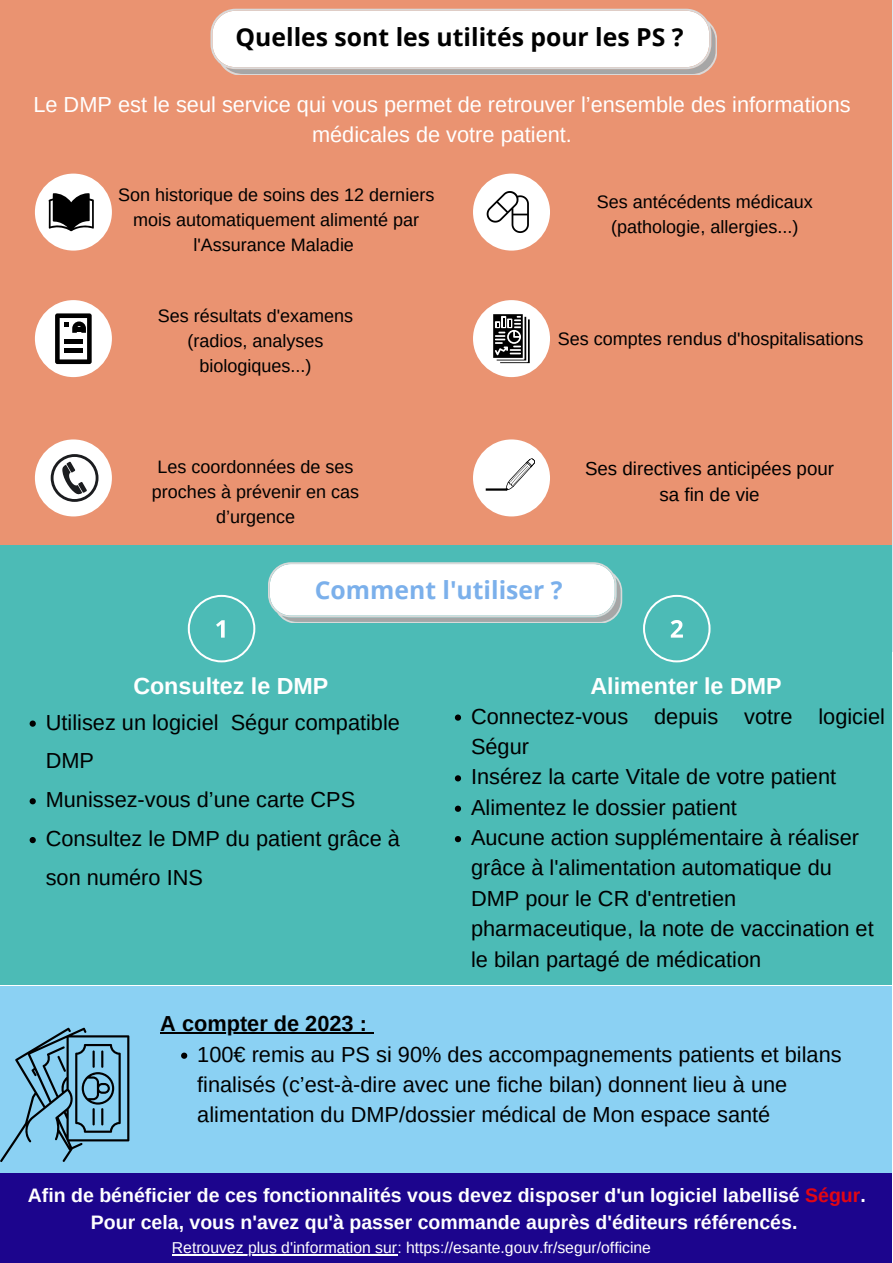
<style>
.page{position:relative;width:893px;height:1263px;background:#fff}
.page>*{position:absolute;margin:0;border:0;box-sizing:border-box;transform-origin:0 0}
.t1{font:700 24.75px "Open Sans";color:#000}
.t2{font:700 24.75px "Open Sans";color:#7bb0eb}
.t3{font:700 23.25px "Arimo";color:#fff}
.t4{font:21.75px/30.4px "Arimo";color:#000}
.t5{font:21.75px/30.4px "Arimo";color:#fff;text-align:center}
.t6{font:700 21.75px "Arimo";color:#000}
.t7{font:700 19.5px/27px "Arimo";color:#fff;text-align:center}
.t8{font:18.75px/25.9px "Arimo";color:#000;text-align:center}
.t9{font:18px/24.8px "Arimo";color:#000;text-align:center}
.t10{font:15.75px "Arimo";color:#fefefe}
.s1{color:#e30613}
</style>
<div class="page">
<div style="left:0;top:0;width:891px;height:545px;background:#ea9371"></div>
<div style="left:0;top:545px;width:892px;height:440px;background:#4cbbb6"></div>
<div style="left:0;top:987px;width:892px;height:188px;background:#8bd1f3"></div>
<svg style="left:0;top:1027px;width:129px;height:135px"></svg>
<div style="left:35px;top:174px;width:77px;height:77px;background:#fff;border-radius:50%"></div>
<div style="left:35px;top:300px;width:77px;height:77px;background:#fff;border-radius:50%"></div>
<div style="left:35px;top:439px;width:77px;height:77px;background:#fff;border-radius:50%"></div>
<div style="left:473px;top:174px;width:77px;height:77px;background:#fff;border-radius:50%"></div>
<div style="left:473px;top:300px;width:77px;height:77px;background:#fff;border-radius:50%"></div>
<div style="left:473px;top:439px;width:77px;height:77px;background:#fff;border-radius:50%"></div>
<svg style="left:49px;top:193px;width:45px;height:38px"></svg>
<svg style="left:55px;top:313px;width:37px;height:51px"></svg>
<svg style="left:51px;top:454px;width:47px;height:48px"></svg>
<svg style="left:487px;top:191px;width:42px;height:42px"></svg>
<svg style="left:493px;top:314px;width:37px;height:49px"></svg>
<svg style="left:506px;top:458px;width:29px;height:33px"></svg>
<hr style="left:486px;top:488px;width:20px;height:3px;background:#000">
<svg style="left:188px;top:595px;width:67px;height:67px"></svg>
<svg style="left:643px;top:595px;width:67px;height:67px"></svg>
<svg style="left:181px;top:1052px;width:6px;height:7px"></svg>
<hr style="left:160px;top:1032px;width:207px;height:2px;background:#000">
<svg style="left:367px;top:1032px;width:6px;height:2px"></svg>
<svg style="left:268px;top:562px;width:354px;height:61px;background:#edf2f2"></svg>
<svg style="left:210px;top:9px;width:507px;height:66px;background:#f4f2f1"></svg>
<svg style="left:30px;top:720px;width:6px;height:7px"></svg>
<svg style="left:30px;top:798px;width:6px;height:6px"></svg>
<svg style="left:30px;top:837px;width:6px;height:6px"></svg>
<svg style="left:455px;top:714px;width:6px;height:7px"></svg>
<svg style="left:455px;top:775px;width:6px;height:6px"></svg>
<svg style="left:455px;top:806px;width:6px;height:6px"></svg>
<svg style="left:455px;top:836px;width:6px;height:6px"></svg>
<div style="left:0;top:1174px;width:892px;height:89px;background:#1c058d"></div>
<hr style="left:172px;top:1254px;width:225px;height:1px;background:#fefefe">
<p class="t1" style="left:236px;top:20px;width:449px">Quelles sont les utilités pour les PS ?</p>
<p class="t5" style="left:33px;top:89px;width:818px">Le DMP est le seul service qui vous permet de retrouver l’ensemble des informations médicales de votre patient.</p>
<p class="t9" style="left:118px;top:183px;width:318px">Son historique de soins des 12 derniers mois automatiquement alimenté par l'Assurance Maladie</p>
<p class="t9" style="left:158px;top:304px;width:197px">Ses résultats d'examens (radios, analyses biologiques...)</p>
<p class="t9" style="left:597px;top:189px;width:218px">Ses antécédents médicaux (pathologie, allergies...)</p>
<p class="t9" style="left:558px;top:327px;width:307px">Ses comptes rendus d'hospitalisations</p>
<p class="t9" style="left:152px;top:455px;width:209px">Les coordonnées de ses proches à prévenir en cas d’urgence</p>
<p class="t8" style="left:585px;top:455px;width:251px">Ses directives anticipées pour sa fin de vie</p>
<p class="t2" style="left:315px;top:573px;width:249px">Comment l'utiliser ?</p>
<p class="t3" style="left:133px;top:673px;width:197px">Consultez le DMP</p>
<p class="t4" style="left:46px;top:702px;width:356px;line-height:38.8px">Utilisez un logiciel Ségur compatible<br>DMP<br>Munissez-vous d’une carte CPS<br>Consultez le DMP du patient grâce à son numéro INS</p>
<p class="t6" style="left:160px;top:1011px;width:208px">A compter de 2023 :</p>
<p class="t3" style="left:590px;top:673px;width:193px">Alimenter le DMP</p>
<p class="t4" style="left:471px;top:701px;width:415px">Connectez-vous depuis votre logiciel<br>Ségur<br>Insérez la carte Vitale de votre patient<br>Alimentez le dossier patient<br>Aucune action supplémentaire à réaliser grâce à l'alimentation automatique du<br>DMP pour le CR d'entretien pharmaceutique, la note de vaccination et le bilan partagé de médication</p>
<p class="t4" style="left:197px;top:1039px;width:646px">100€ remis au PS si 90% des accompagnements patients et bilans finalisés (c’est-à-dire avec une fiche bilan) donnent lieu à une alimentation du DMP/dossier médical de Mon espace santé</p>
<p class="t7" style="left:28px;top:1182px;width:839px">Afin de bénéficier de ces fonctionnalités vous devez disposer d'un logiciel labellisé <span class="s1">Ségur</span>.<br>Pour cela, vous n'avez qu'à passer commande auprès d'éditeurs référencés.</p>
<p class="t10" style="left:172px;top:1239px;width:481px">Retrouvez plus d'information sur: https://esante.gouv.fr/segur/officine</p>
</div>
